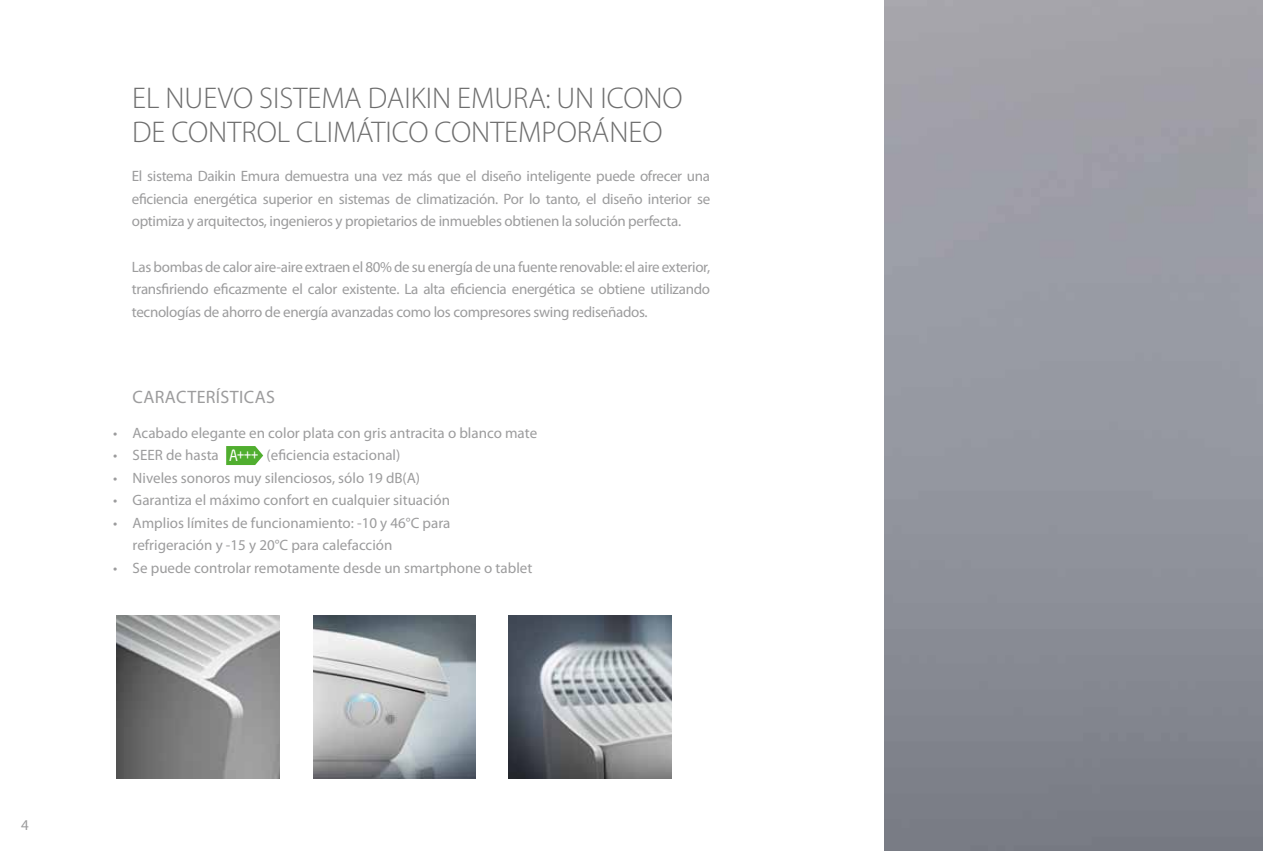
<style>
.page{position:relative;width:1263px;height:851px;background:#fff}
.page>*{position:absolute;margin:0;border:0;box-sizing:border-box;transform-origin:0 0}
.t1{font:300 30px/34.5px "Myriad Pro";color:#6e6e6e}
.t2{font:18px "Myriad Pro";letter-spacing:.02em;color:#9c9c9d}
.t3{font:15.45px "Neo Sans Std";color:#fff;scale:.9 1}
.t4{font:15px/22.5px "Myriad Pro";color:#9c9c9d;text-align:justify}
</style>
<div class="page">
<img style="left:313px;top:615px;width:163px;height:163px">
<img style="left:509px;top:615px;width:163px;height:163px">
<img style="left:117px;top:615px;width:162px;height:163px">
<svg style="left:226px;top:446px;width:37px;height:19px"></svg>
<h1 class="t1" style="left:132px;top:80px;width:552px">EL NUEVO SISTEMA DAIKIN EMURA: UN ICONO<br>DE CONTROL CLIMÁTICO CONTEMPORÁNEO</h1>
<p class="t4" style="left:132px;top:165px;width:580px">El sistema Daikin Emura demuestra una vez más que el diseño inteligente puede ofrecer una eficiencia energética superior en sistemas de climatización. Por lo tanto, el diseño interior se optimiza y arquitectos, ingenieros y propietarios de inmuebles obtienen la solución perfecta.</p>
<p class="t4" style="left:132px;top:255px;width:580px">Las bombas de calor aire-aire extraen el 80% de su energía de una fuente renovable: el aire exterior, transfiriendo eficazmente el calor existente. La alta eficiencia energética se obtiene utilizando tecnologías de ahorro de energía avanzadas como los compresores swing rediseñados.</p>
<p class="t2" style="left:133px;top:386px;width:144px">CARACTERÍSTICAS</p>
<p class="t4" style="left:113px;top:421px;width:426px">• Acabado elegante en color plata con gris antracita o blanco mate</p>
<p class="t4" style="left:113px;top:444px;width:107px">• SEER de hasta</p>
<p class="t4" style="left:267px;top:444px;width:135px">(eficiencia estacional)</p>
<p class="t4" style="left:113px;top:466px;width:308px">• Niveles sonoros muy silenciosos, sólo 19 dB(A)</p>
<p class="t4" style="left:113px;top:489px;width:338px">• Garantiza el máximo confort en cualquier situación</p>
<p class="t4" style="left:133px;top:511px;width:319px;text-indent:-20px">• Amplios límites de funcionamiento: -10 y 46°C para refrigeración y -15 y 20°C para calefacción</p>
<p class="t4" style="left:113px;top:556px;width:421px">• Se puede controlar remotamente desde un smartphone o tablet</p>
<p class="t3" style="left:229px;top:446px;width:35px">A+++</p>
<p class="t4" style="left:21px;top:813px;width:9px">4</p>
</div>
